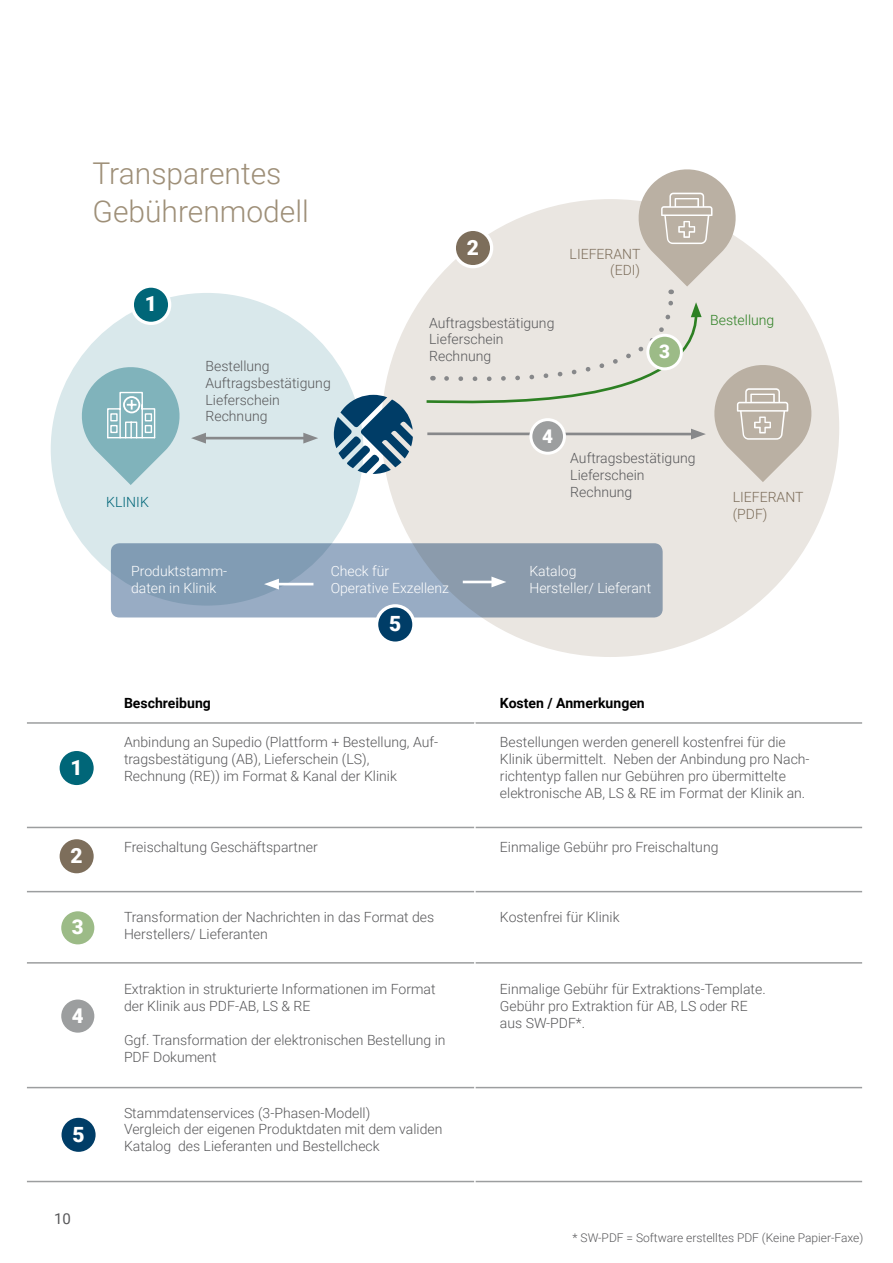
<style>
.page{position:relative;width:893px;height:1263px;background:#fff}
.page>*{position:absolute;margin:0;border:0;box-sizing:border-box;transform-origin:0 0}
.t1{font:300 30px/37.5px "Roboto";color:#9e8f78}
.t2{font:900 21px "Roboto";color:#fff}
.t3{font:900 20.4px "Roboto";color:#fff}
.t4{font:900 18.9px "Roboto";color:#fff}
.t5{font:15px "Roboto";color:#58585a}
.t6{font:300 14.1px/16.8px "Roboto";color:#58585a}
.t7{font:300 14.1px/16.8px "Roboto";color:#fff}
.t8{font:700 14.1px "Roboto";color:#000}
.t9{font:300 14.1px/16.8px "Roboto";color:#7d6e5b;text-align:right}
.t10{font:300 14.1px "Roboto";color:#2d8023}
.t11{font:300 14.1px "Roboto";color:#006678}
.t12{font:300 12px "Roboto";color:#58585a}
</style>
<div class="page">
<div style="left:51px;top:293px;width:312px;height:313px;background:#d9e8eb;border-radius:50%"></div>
<div style="left:381px;top:199px;width:458px;height:458px;background:#eae6e1;border-radius:50%"></div>
<svg style="left:334px;top:395px;width:79px;height:79px"></svg>
<hr style="left:201px;top:437px;width:107px;height:2px;background:#87888a">
<svg style="left:191px;top:433px;width:15px;height:10px"></svg>
<svg style="left:303px;top:433px;width:15px;height:10px"></svg>
<svg style="left:82px;top:367px;width:98px;height:118px"></svg>
<svg style="left:425px;top:169px;width:391px;height:313px"></svg>
<div style="left:132px;top:286px;width:38px;height:37px;background:#006678;border-radius:50%"></div>
<div style="left:131px;top:284px;width:40px;height:41px;border:3px solid #fff;border-radius:50%"></div>
<div style="left:60px;top:751px;width:34px;height:34px;background:#006678;border-radius:50%"></div>
<div style="left:454px;top:229px;width:38px;height:38px;background:#7d6e5b;border-radius:50%"></div>
<div style="left:453px;top:228px;width:40px;height:40px;border:3px solid #fff;border-radius:50%"></div>
<div style="left:60px;top:839px;width:34px;height:34px;background:#7d6e5b;border-radius:50%"></div>
<div style="left:62px;top:1118px;width:34px;height:34px;background:#003d67;border-radius:50%"></div>
<div style="left:648px;top:335px;width:33px;height:34px;background:#9cbb87;border-radius:50%"></div>
<div style="left:646px;top:334px;width:37px;height:36px;border:3px solid #fff;border-radius:50%"></div>
<div style="left:61px;top:911px;width:33px;height:33px;background:#9cbb87;border-radius:50%"></div>
<div style="left:531px;top:420px;width:33px;height:33px;background:#9c9e9f;border-radius:50%"></div>
<div style="left:529px;top:418px;width:37px;height:37px;border:3px solid #fff;border-radius:50%"></div>
<div style="left:61px;top:999px;width:33px;height:34px;background:#9c9e9f;border-radius:50%"></div>
<svg style="left:111px;top:543px;width:552px;height:74px;background:#8da1b6"></svg>
<div style="left:377px;top:606px;width:37px;height:37px;background:#003d67;border-radius:50%"></div>
<div style="left:375px;top:604px;width:41px;height:41px;border:3px solid #fff;border-radius:50%"></div>
<hr style="left:274px;top:583px;width:39px;height:2px;background:#fff">
<svg style="left:264px;top:579px;width:15px;height:10px"></svg>
<hr style="left:463px;top:581px;width:33px;height:2px;background:#fff">
<svg style="left:491px;top:576px;width:15px;height:11px"></svg>
<hr style="left:27px;top:827px;width:835px;height:1px;background:#9c9e9f">
<hr style="left:27px;top:722px;width:835px;height:2px;background:#9c9e9f">
<hr style="left:27px;top:891px;width:835px;height:1px;background:#9c9e9f">
<hr style="left:27px;top:962px;width:835px;height:1px;background:#9c9e9f">
<hr style="left:27px;top:1087px;width:835px;height:1px;background:#9c9e9f">
<hr style="left:27px;top:1181px;width:835px;height:1px;background:#9c9e9f">
<hr style="left:474px;top:722px;width:2px;height:481px;background:#fff">
<h1 class="t1" style="left:92px;top:154px;width:218px">Transparentes<br>Gebührenmodell</h1>
<h2 class="t2" style="left:145px;top:289px;width:14px">1</h2>
<p class="t11" style="left:106px;top:492px;width:44px">KLINIK</p>
<p class="t6" style="left:206px;top:357px;width:127px">Bestellung<br>Auftragsbestätigung<br>Lieferschein<br>Rechnung</p>
<h2 class="t2" style="left:467px;top:233px;width:14px">2</h2>
<p class="t6" style="left:429px;top:314px;width:127px">Auftragsbestätigung<br>Lieferschein<br>Rechnung</p>
<p class="t9" style="left:570px;top:245px;width:72px">LIEFERANT (EDI)</p>
<h3 class="t4" style="left:659px;top:338px;width:12px">3</h3>
<p class="t10" style="left:710px;top:310px;width:66px">Bestellung</p>
<h3 class="t4" style="left:542px;top:422px;width:12px">4</h3>
<p class="t6" style="left:570px;top:449px;width:127px">Auftragsbestätigung<br>Lieferschein<br>Rechnung</p>
<p class="t9" style="left:733px;top:488px;width:72px;text-align:left">LIEFERANT (PDF)</p>
<p class="t7" style="left:131px;top:562px;width:98px">Produktstamm&shy;daten in Klinik</p>
<p class="t7" style="left:331px;top:562px;width:120px">Check für<br>Operative Exzellenz</p>
<h2 class="t2" style="left:389px;top:609px;width:14px">5</h2>
<p class="t7" style="left:529px;top:562px;width:123px">Katalog<br>Hersteller/ Lieferant</p>
<h2 class="t2" style="left:71px;top:753px;width:14px">1</h2>
<h2 class="t2" style="left:71px;top:841px;width:14px">2</h2>
<h3 class="t3" style="left:72px;top:913px;width:13px">3</h3>
<h3 class="t3" style="left:72px;top:1001px;width:13px">4</h3>
<h2 class="t2" style="left:72px;top:1119px;width:14px">5</h2>
<p class="t5" style="left:54px;top:1208px;width:18px">10</p>
<p class="t8" style="left:124px;top:693px;width:88px">Beschreibung</p>
<p class="t8" style="left:500px;top:693px;width:146px">Kosten / Anmerkungen</p>
<p class="t6" style="left:124px;top:733px;width:316px">Anbindung an Supedio (Plattform + Bestellung, Auf&shy;tragsbestätigung (AB), Lieferschein (LS),<br>Rechnung (RE)) im Format &amp; Kanal der Klinik</p>
<p class="t6" style="left:500px;top:733px;width:311px">Bestellungen werden generell kostenfrei für die Klinik übermittelt. Neben der Anbindung pro Nach&shy;richtentyp fallen nur Gebühren pro übermittelte elektronische AB, LS &amp; RE im Format der Klinik an.</p>
<p class="t6" style="left:124px;top:838px;width:195px">Freischaltung Geschäftspartner</p>
<p class="t6" style="left:500px;top:838px;width:220px">Einmalige Gebühr pro Freischaltung</p>
<p class="t6" style="left:124px;top:908px;width:312px">Transformation der Nachrichten in das Format des<br>Herstellers/ Lieferanten</p>
<p class="t6" style="left:500px;top:908px;width:121px">Kostenfrei für Klinik</p>
<p class="t6" style="left:124px;top:980px;width:313px">Extraktion in strukturierte Informationen im Format der Klinik aus PDF-AB, LS &amp; RE</p>
<p class="t6" style="left:124px;top:1031px;width:323px">Ggf. Transformation der elektronischen Bestellung in<br>PDF Dokument</p>
<p class="t6" style="left:124px;top:1104px;width:320px">Stammdatenservices (3-Phasen-Modell)<br>Vergleich der eigenen Produktdaten mit dem validen<br>Katalog des Lieferanten und Bestellcheck</p>
<p class="t6" style="left:500px;top:980px;width:267px">Einmalige Gebühr für Extraktions-Template.<br>Gebühr pro Extraktion für AB, LS oder RE aus SW-PDF*.</p>
<p class="t12" style="left:573px;top:1229px;width:292px">* SW-PDF = Software erstelltes PDF (Keine Papier-Faxe)</p>
</div>
